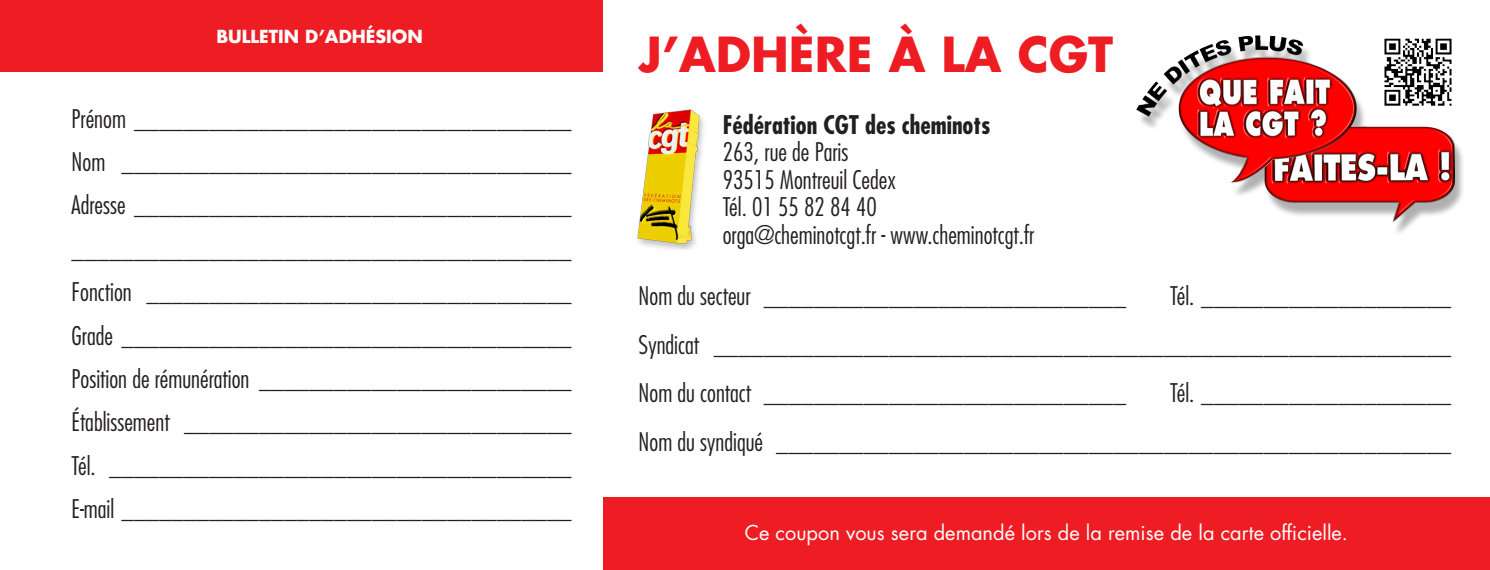
<style>
.page{position:relative;width:1490px;height:570px;background:#fff}
.page>*{position:absolute;margin:0;border:0;box-sizing:border-box;transform-origin:0 0}
.t1{font:700 47px "Futura Std";color:#ee1d23}
.t2{font:300 condensed 25px/43.2px "Futura Std";color:#231f20;text-align:justify}
.t3{font:700 condensed 25px "Futura Std";color:#231f20}
.t4{font:20px "Futura Std";color:#fff}
.t5{font:700 17.5px "Futura Std";color:#fff}
</style>
<div class="page">
<div style="left:0;top:0;width:603px;height:72px;background:#ee1d23"></div>
<div style="left:603px;top:497px;width:887px;height:73px;background:#ee1d23"></div>
<img style="left:1136px;top:35px;width:327px;height:198px">
<img style="left:1383px;top:36px;width:70px;height:71px">
<img style="left:637px;top:109px;width:67px;height:140px">
<p class="t5" style="left:216px;top:25px;width:208px">BULLETIN D’ADHÉSION</p>
<p class="t2" style="left:72px;top:97px;width:502px">Prénom ___________________________________ Nom ____________________________________ Adresse ___________________________________ ________________________________________ Fonction __________________________________ Grade ____________________________________ Position de rémunération _________________________ Établissement _______________________________ Tél. _____________________________________ E-mail ____________________________________</p>
<h1 class="t1" style="left:789px;top:23px;width:326px">ÈRE À LA CGT</h1>
<h1 class="t1" style="left:639px;top:23px;width:78px">J’ADH</h1>
<p class="t3" style="left:723px;top:109px;width:269px">Fédération CGT des cheminots</p>
<p class="t2" style="left:723px;top:138px;width:313px;line-height:27.5px;text-align:left">263, rue de Paris<br>93515 Montreuil Cedex<br>Tél. 01 55 82 84 40 orga@cheminotcgt.fr - www.cheminotcgt.fr</p>
<p class="t2" style="left:639px;top:271px;width:814px;line-height:48.8px;text-indent:532px">Tél. ____________________ Syndicat ___________________________________________________________ Nom du contact _____________________________</p>
<p class="t2" style="left:639px;top:274px;width:489px">Nom du secteur _____________________________</p>
<p class="t2" style="left:639px;top:369px;width:814px;line-height:48.8px;text-align:right">Tél. ____________________<br>Nom du syndiqué ______________________________________________________</p>
<p class="t4" style="left:745px;top:520px;width:605px">Ce coupon vous sera demandé lors de la remise de la carte officielle.</p>
</div>
